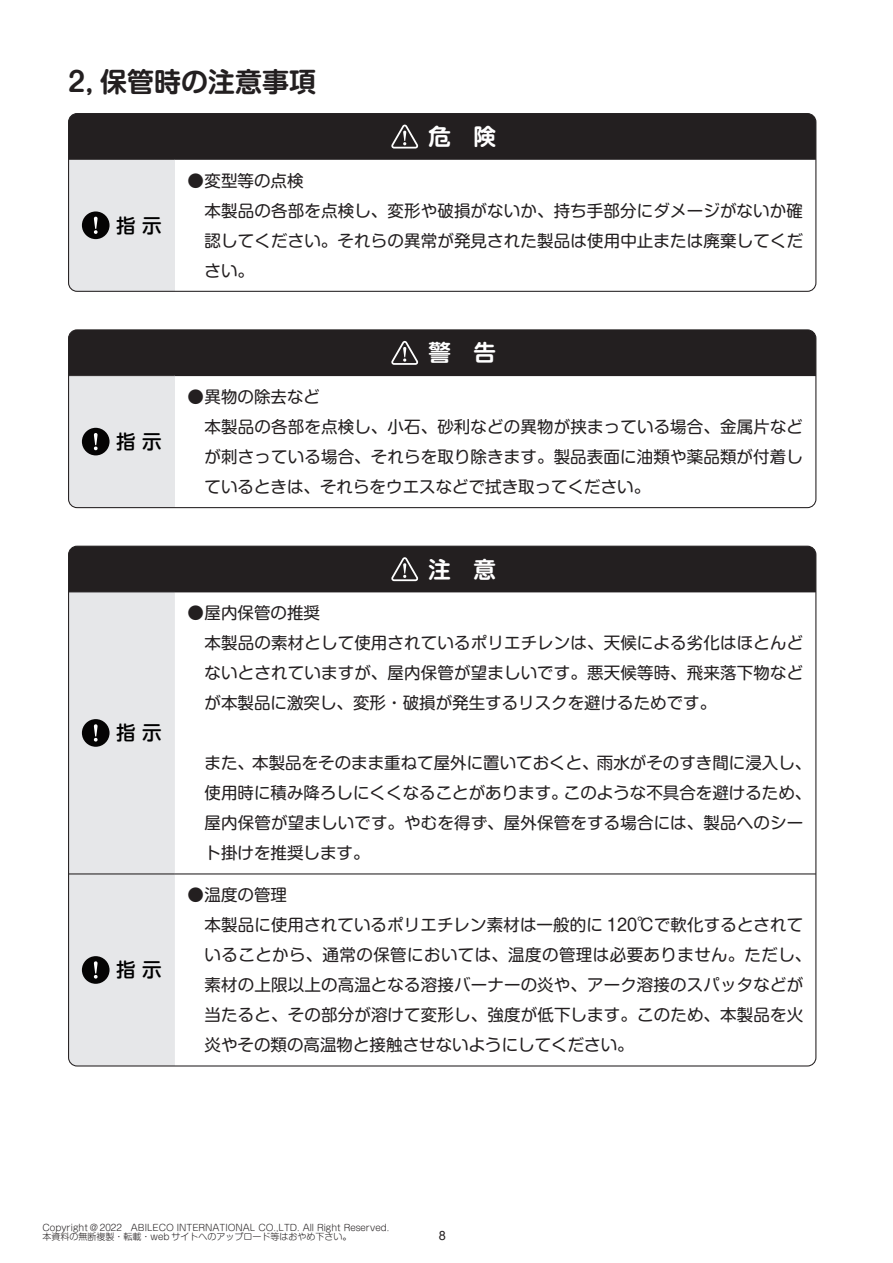
<style>
.page{position:relative;width:893px;height:1263px;background:#fff}
.page>*{position:absolute;margin:0;border:0;box-sizing:border-box;transform-origin:0 0}
.t1{font:700 27px "Shin M Go Pro De";color:#231f20}
.t2{font:700 22.5px "Shin M Go Pro De";color:#fff}
.t3{font:500 19.5px "Shin M Go Pro";color:#000}
.t4{font:16.5px/30px "Shin M Go Pro";letter-spacing:.01em;color:#231f20}
.t5{font:12.75px "Arial";color:#231f20}
.t6{font:300 9px/9px "Shin M Go Pro";color:#231f20}
</style>
<div class="page">
<div style="left:69px;top:114px;width:747px;height:45px;background:#231f20"></div>
<div style="left:69px;top:159px;width:106px;height:132px;background:#e6e7e9"></div>
<hr style="left:69px;top:159px;width:106px;height:1px;background:#231f20">
<hr style="left:175px;top:159px;width:641px;height:1px;background:#231f20">
<svg style="left:391px;top:125px;width:27px;height:24px"></svg>
<div style="left:82px;top:211px;width:28px;height:28px;background:#050404;border-radius:50%"></div>
<svg style="left:94px;top:217px;width:4px;height:17px"></svg>
<div style="left:68px;top:113px;width:748px;height:179px;border:1px solid #231f20;border-radius:9px"></div>
<div style="left:69px;top:330px;width:747px;height:46px;background:#231f20"></div>
<div style="left:69px;top:376px;width:106px;height:132px;background:#e6e7e9"></div>
<svg style="left:391px;top:341px;width:27px;height:24px"></svg>
<div style="left:82px;top:428px;width:28px;height:27px;background:#050404;border-radius:50%"></div>
<svg style="left:94px;top:433px;width:4px;height:17px"></svg>
<div style="left:68px;top:329px;width:748px;height:179px;border:1px solid #231f20;border-radius:9px"></div>
<div style="left:69px;top:546px;width:747px;height:46px;background:#231f20"></div>
<div style="left:69px;top:593px;width:106px;height:473px;background:#e6e7e9"></div>
<hr style="left:69px;top:873px;width:106px;height:1px;background:#231f20">
<hr style="left:175px;top:873px;width:641px;height:1px;background:#231f20">
<hr style="left:69px;top:592px;width:106px;height:1px;background:#231f20">
<hr style="left:175px;top:592px;width:641px;height:1px;background:#231f20">
<svg style="left:391px;top:557px;width:27px;height:24px"></svg>
<div style="left:82px;top:719px;width:28px;height:28px;background:#050404;border-radius:50%"></div>
<svg style="left:94px;top:724px;width:4px;height:17px"></svg>
<div style="left:82px;top:956px;width:28px;height:28px;background:#050404;border-radius:50%"></div>
<svg style="left:94px;top:961px;width:4px;height:17px"></svg>
<h1 class="t1" style="left:68px;top:60px;width:250px">2, 保管時の注意事項</h1>
<h2 class="t2" style="left:428px;top:118px;width:69px">危　険</h2>
<p class="t3" style="left:116px;top:209px;width:47px">指 示</p>
<p class="t3" style="left:116px;top:426px;width:47px">指 示</p>
<p class="t3" style="left:116px;top:717px;width:47px">指 示</p>
<p class="t3" style="left:116px;top:954px;width:47px">指 示</p>
<p class="t4" style="left:205px;top:163px;width:600px;text-indent:-17px">● 変型等の点検<br>本製品の各部を点検し、変形や破損がないか、持ち手部分にダメージがないか確認してください。それらの異常が発見された製品は使用中止または廃棄してください。</p>
<h2 class="t2" style="left:428px;top:334px;width:69px">警　告</h2>
<p class="t4" style="left:205px;top:380px;width:600px;text-indent:-17px">● 異物の除去など<br>本製品の各部を点検し、小石、砂利などの異物が挟まっている場合、金属片などが刺さっている場合、それらを取り除きます。製品表面に油類や薬品類が付着しているときは、それらをウエスなどで拭き取ってください。</p>
<h2 class="t2" style="left:428px;top:551px;width:69px">注　意</h2>
<p class="t4" style="left:205px;top:596px;width:600px;text-indent:-17px">● 屋内保管の推奨<br>本製品の素材として使用されているポリエチレンは、天候による劣化はほとんどないとされていますが、屋内保管が望ましいです。悪天候等時、飛来落下物などが本製品に激突し、変形・破損が発生するリスクを避けるためです。</p>
<p class="t4" style="left:205px;top:746px;width:608px">また、本製品をそのまま重ねて屋外に置いておくと、雨水がそのすき間に浸入し、使用時に積み降ろしにくくなることがあります。このような不具合を避けるため、屋内保管が望ましいです。やむを得ず、屋外保管をする場合には、製品へのシート掛けを推奨します。</p>
<p class="t4" style="left:205px;top:878px;width:608px;text-indent:-17px">● 温度の管理<br>本製品に使用されているポリエチレン素材は一般的に 120℃で軟化するとされていることから、通常の保管においては、温度の管理は必要ありません。ただし、素材の上限以上の高温となる溶接バーナーの炎や、アーク溶接のスパッタなどが当たると、その部分が溶けて変形し、強度が低下します。このため、本製品を火炎やその類の高温物と接触させないようにしてください。</p>
<p class="t6" style="left:43px;top:1222px;width:348px">Copyright ＠ 2022　ABILECO INTERNATIONAL CO.,LTD. All Right Reserved.本資料の無断複製・転載・web サイトへのアップロード等はおやめ下さい。</p>
<p class="t5" style="left:439px;top:1227px;width:9px">8</p>
</div>
